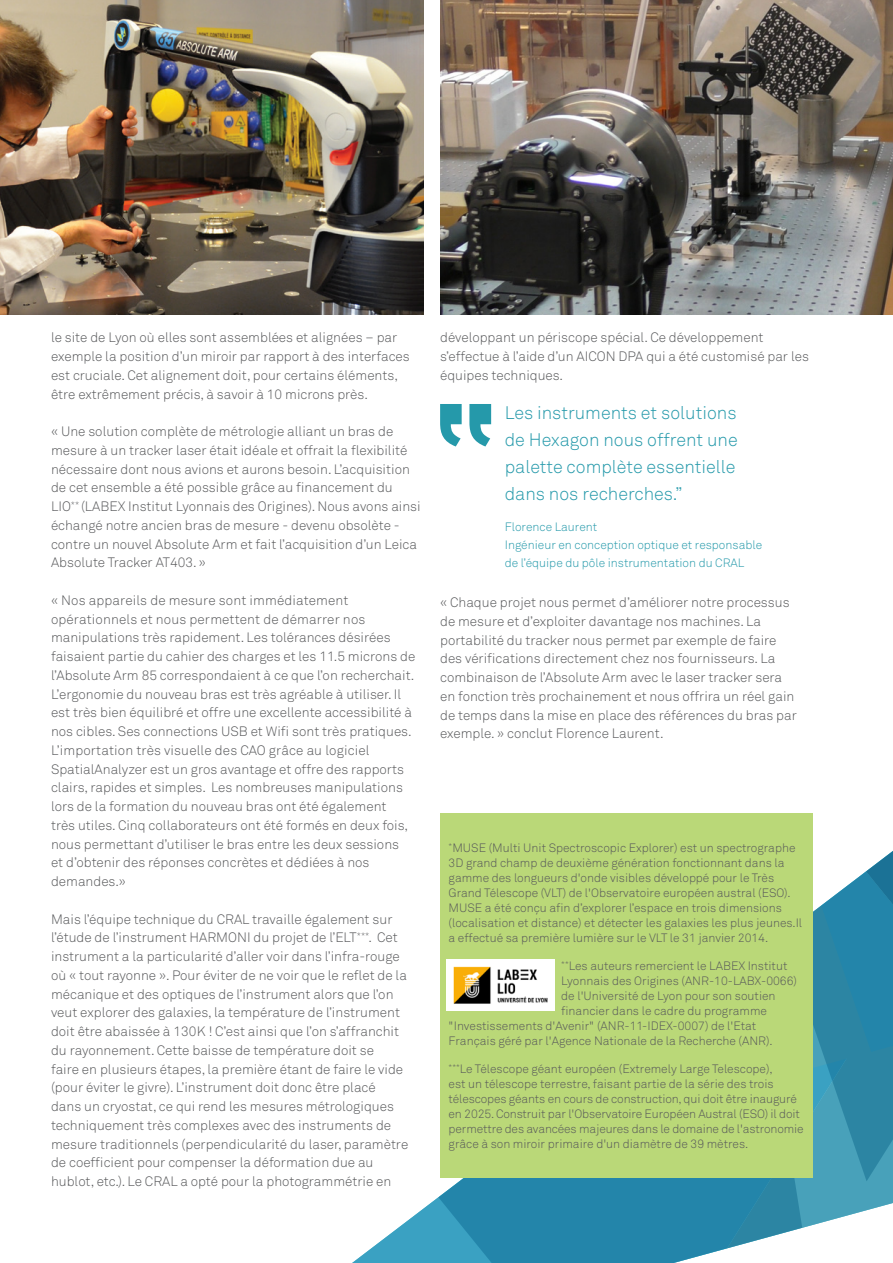
<style>
.page{position:relative;width:893px;height:1263px;background:#fff}
.page>*{position:absolute;margin:0;border:0;box-sizing:border-box;transform-origin:0 0}
.Pull_Quote{font:18px/27px "Akkurat Light Pro";color:#2599aa}
.Table_Title{font:13.5px/18.8px "Akkurat Light Pro";color:#57585a}
.Subtitle_Korean{font:12px/15px "Akkurat Light Pro";color:#57585a}
.Pull_Quote_Title{font:12px/18px "Akkurat Light Pro";color:#2599aa}
</style>
<div class="page">
<svg style="left:352px;top:1177px;width:376px;height:86px;fill:#2385aa"></svg>
<svg style="left:728px;top:1181px;width:165px;height:67px"></svg>
<svg style="left:612px;top:1015px;width:281px;height:166px;background:#3a92a9"></svg>
<svg style="left:812px;top:851px;width:81px;height:164px;fill:#2385aa"></svg>
<img style="left:0;top:0;width:423px;height:315px">
<img style="left:440px;top:0;width:453px;height:315px">
<div style="left:440px;top:813px;width:372px;height:364px;background:#bad878"></div>
<img style="left:447px;top:959px;width:107px;height:51px">
<svg style="left:440px;top:404px;width:51px;height:42px"></svg>
<p class="Table_Title" style="left:51px;top:328px;width:360px">le site de Lyon où elles sont assemblées et alignées – par exemple la position d’un miroir par rapport à des interfaces est cruciale. Cet alignement doit, pour certains éléments, être extrêmement précis, à savoir à 10 microns près.</p>
<p class="Table_Title" style="left:51px;top:422px;width:371px">« Une solution complète de métrologie alliant un bras de mesure à un tracker laser était idéale et offrait la flexibilité nécessaire dont nous avions et aurons besoin. L’acquisition de cet ensemble a été possible grâce au financement du LIO<sup>**</sup> (LABEX Institut Lyonnais des Origines). Nous avons ainsi échangé notre ancien bras de mesure - devenu obsolète - contre un nouvel Absolute Arm et fait l’acquisition d’un Leica Absolute Tracker AT403. »</p>
<p class="Table_Title" style="left:51px;top:591px;width:366px">« Nos appareils de mesure sont immédiatement opérationnels et nous permettent de démarrer nos manipulations très rapidement. Les tolérances désirées faisaient partie du cahier des charges et les 11.5 microns de l’Absolute Arm 85 correspondaient à ce que l’on recherchait.<br>L’ergonomie du nouveau bras est très agréable à utiliser. Il est très bien équilibré et offre une excellente accessibilité à nos cibles. Ses connections USB et Wifi sont très pratiques.<br>L’importation très visuelle des CAO grâce au logiciel SpatialAnalyzer est un gros avantage et offre des rapports clairs, rapides et simples. Les nombreuses manipulations lors de la formation du nouveau bras ont été également<br>très utiles. Cinq collaborateurs ont été formés en deux fois, nous permettant d’utiliser le bras entre les deux sessions<br>et d’obtenir des réponses concrètes et dédiées à nos demandes.»</p>
<p class="Table_Title" style="left:51px;top:910px;width:359px">Mais l’équipe technique du CRAL travaille également sur l’étude de l’instrument HARMONI du projet de l’ELT<sup>***</sup>. Cet instrument a la particularité d’aller voir dans l’infra-rouge où « tout rayonne ». Pour éviter de ne voir que le reflet de la mécanique et des optiques de l’instrument alors que l’on veut explorer des galaxies, la température de l’instrument doit être abaissée à 130K ! C’est ainsi que l’on s’affranchit du rayonnement. Cette baisse de température doit se<br>faire en plusieurs étapes, la première étant de faire le vide (pour éviter le givre). L’instrument doit donc être placé dans un cryostat, ce qui rend les mesures métrologiques techniquement très complexes avec des instruments de mesure traditionnels (perpendicularité du laser, paramètre de coefficient pour compenser la déformation due au hublot, etc.). Le CRAL a opté pour la photogrammétrie en</p>
<p class="Table_Title" style="left:440px;top:328px;width:370px">développant un périscope spécial. Ce développement s’effectue à l’aide d’un AICON DPA qui a été customisé par les équipes techniques.</p>
<p class="Pull_Quote" style="left:505px;top:400px;width:234px">Les instruments et solutions de Hexagon nous offrent une palette complète essentielle dans nos recherches.”</p>
<p class="Pull_Quote_Title" style="left:505px;top:518px;width:94px">Florence Laurent</p>
<p class="Pull_Quote_Title" style="left:505px;top:536px;width:259px">Ingénieur en conception optique et responsable de l’équipe du pôle instrumentation du CRAL</p>
<p class="Table_Title" style="left:440px;top:593px;width:358px">« Chaque projet nous permet d’améliorer notre processus de mesure et d’exploiter davantage nos machines. La portabilité du tracker nous permet par exemple de faire des vérifications directement chez nos fournisseurs. La combinaison de l’Absolute Arm avec le laser tracker sera en fonction très prochainement et nous offrira un réel gain de temps dans la mise en place des références du bras par exemple. » conclut Florence Laurent.</p>
<p class="Subtitle_Korean" style="left:449px;top:841px;width:355px"><sup>*</sup>MUSE (Multi Unit Spectroscopic Explorer) est un spectrographe 3D grand champ de deuxième génération fonctionnant dans la gamme des longueurs d'onde visibles développé pour le Très Grand Télescope (VLT) de l'Observatoire européen austral (ESO).<br>MUSE a été conçu afin d’explorer l’espace en trois dimensions (localisation et distance) et détecter les galaxies les plus jeunes.Il a effectué sa première lumière sur le VLT le 31 janvier 2014.</p>
<p class="Subtitle_Korean" style="left:561px;top:959px;width:228px"><sup>**</sup>Les auteurs remercient le LABEX Institut</p>
<p class="Subtitle_Korean" style="left:561px;top:974px;width:237px">Lyonnais des Origines (ANR-10-LABX-0066)</p>
<p class="Subtitle_Korean" style="left:561px;top:989px;width:216px">de l'Université de Lyon pour son soutien</p>
<p class="Subtitle_Korean" style="left:561px;top:1004px;width:207px">financier dans le cadre du programme</p>
<p class="Subtitle_Korean" style="left:449px;top:1019px;width:309px">"Investissements d'Avenir" (ANR-11-IDEX-0007) de l'Etat</p>
<p class="Subtitle_Korean" style="left:449px;top:1034px;width:325px">Français géré par l'Agence Nationale de la Recherche (ANR).</p>
<p class="Subtitle_Korean" style="left:449px;top:1061px;width:357px"><sup>***</sup>Le Télescope géant européen (Extremely Large Telescope),<br>est un télescope terrestre, faisant partie de la série des trois télescopes géants en cours de construction, qui doit être inauguré en 2025. Construit par l'Observatoire Européen Austral (ESO) il doit permettre des avancées majeures dans le domaine de l'astronomie grâce à son miroir primaire d'un diamètre de 39 mètres.</p>
</div>
